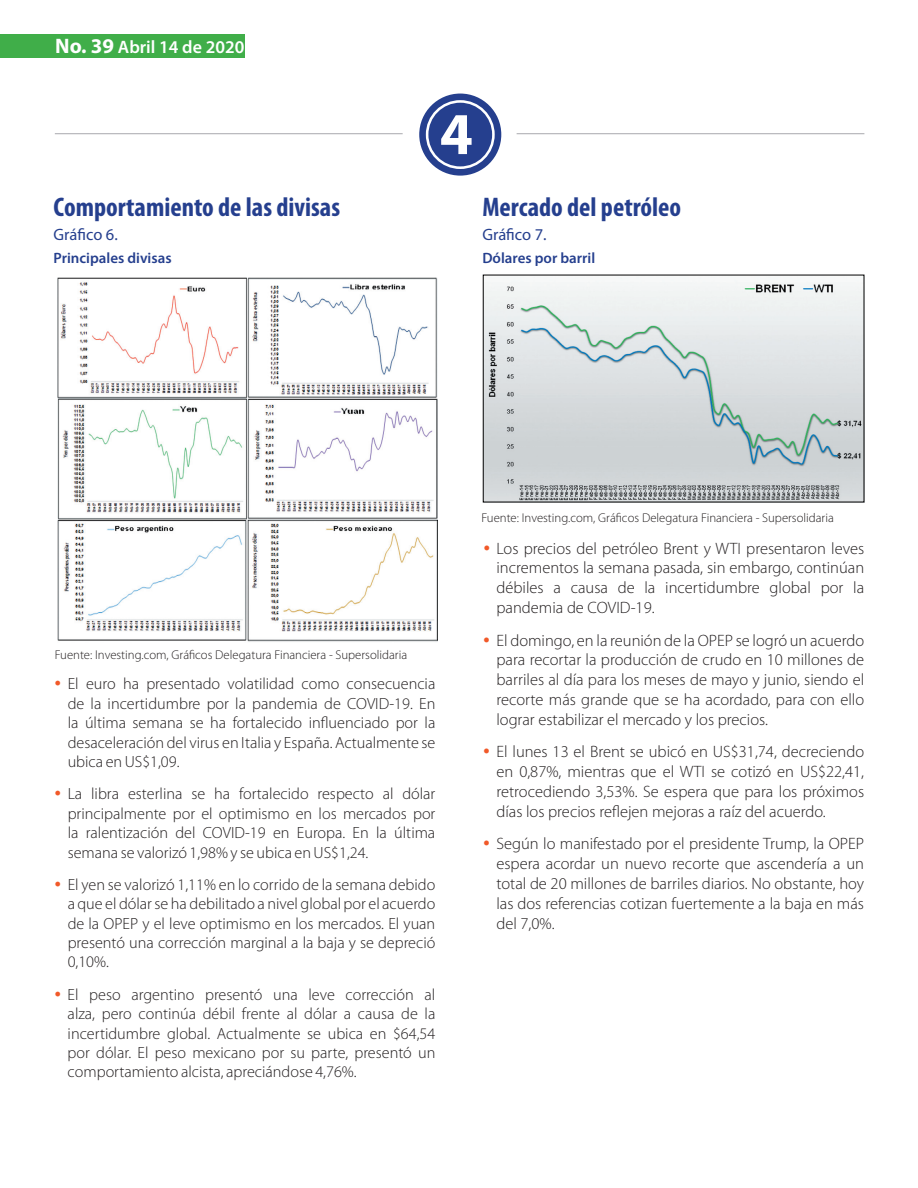
<style>
.page{position:relative;width:918px;height:1188px;background:#fff}
.page>*{position:absolute;margin:0;border:0;box-sizing:border-box;transform-origin:0 0}
.t1{font:700 59.7px "Myriad Pro";color:#fff}
.t2{font:700 condensed 27px "Myriad Pro";color:#253f8e}
.t3{font:600 18px "Myriad Pro";color:#fff}
.t4{font:300 16.5px/19.8px "Myriad Pro";color:#231f20;text-align:justify}
.t5{font:16.5px "Myriad Pro";color:#253f8e}
.t6{font:300 16.2px/19.5px "Myriad Pro";color:#231f20;text-align:justify}
.t7{font:600 15px "Myriad Pro";color:#253f8e}
.t8{font:300 12.75px "Myriad Pro";color:#231f20}
.s1{font-weight:700;font-size:21px}
</style>
<div class="page">
<div style="left:0;top:34px;width:245px;height:24px;background:#40ae49"></div>
<div style="left:419px;top:94px;width:82px;height:82px;background:#253f8e;border-radius:50%"></div>
<div style="left:426px;top:100px;width:69px;height:69px;border:3px solid #fff;border-radius:50%"></div>
<hr style="left:55px;top:133px;width:348px;height:1px;background:#a8a9ad">
<hr style="left:517px;top:133px;width:347px;height:1px;background:#a8a9ad">
<img style="left:57px;top:278px;width:381px;height:364px">
<img style="left:485px;top:277px;width:377px;height:223px">
<p class="t3" style="left:55px;top:37px;width:191px"><span class="s1">No. 39</span> Abril 14 de 2020</p>
<h2 class="t2" style="left:54px;top:192px;width:288px">Comportamiento de las divisas</h2>
<p class="t5" style="left:54px;top:224px;width:66px">Gráfico 6.</p>
<p class="t7" style="left:54px;top:250px;width:120px">Principales divisas</p>
<h1 class="t1" style="left:440px;top:101px;width:35px">4</h1>
<h2 class="t2" style="left:482px;top:192px;width:200px">Mercado del petróleo</h2>
<p class="t5" style="left:482px;top:224px;width:66px">Gráfico 7.</p>
<p class="t7" style="left:482px;top:250px;width:114px">Dólares por barril</p>
<p class="t8" style="left:55px;top:647px;width:354px">Fuente: Investing.com, Gráficos Delegatura Financiera - Supersolidaria</p>
<p class="t6" style="left:68px;top:674px;width:369px">El euro ha presentado volatilidad como consecuencia de la incertidumbre por la pandemia de COVID-19. En la última semana se ha fortalecido influenciado por la desaceleración del virus en Italia y España. Actualmente se ubica en US$1,09.</p>
<p class="t6" style="left:68px;top:784px;width:369px">La libra esterlina se ha fortalecido respecto al dólar principalmente por el optimismo en los mercados por la ralentización del COVID-19 en Europa. En la última semana se valorizó 1,98% y se ubica en US$1,24.</p>
<p class="t6" style="left:68px;top:875px;width:369px">El yen se valorizó 1,11% en lo corrido de la semana debido a que el dólar se ha debilitado a nivel global por el acuerdo de la OPEP y el leve optimismo en los mercados. El yuan presentó una corrección marginal a la baja y se depreció 0,10%.</p>
<p class="t6" style="left:68px;top:985px;width:369px">El peso argentino presentó una leve corrección al alza, pero continúa débil frente al dólar a causa de la incertidumbre global. Actualmente se ubica en $64,54 por dólar. El peso mexicano por su parte, presentó un comportamiento alcista, apreciándose 4,76%.</p>
<p class="t8" style="left:482px;top:510px;width:354px">Fuente: Investing.com, Gráficos Delegatura Financiera - Supersolidaria</p>
<p class="t4" style="left:497px;top:539px;width:369px">Los precios del petróleo Brent y WTI presentaron leves incrementos la semana pasada, sin embargo, continúan débiles a causa de la incertidumbre global por la pandemia de COVID-19.</p>
<p class="t4" style="left:496px;top:630px;width:369px">El domingo, en la reunión de la OPEP se logró un acuerdo para recortar la producción de crudo en 10 millones de barriles al día para los meses de mayo y junio, siendo el recorte más grande que se ha acordado, para con ello lograr estabilizar el mercado y los precios.</p>
<p class="t4" style="left:496px;top:742px;width:369px">El lunes 13 el Brent se ubicó en US$31,74, decreciendo en 0,87%, mientras que el WTI se cotizó en US$22,41, retrocediendo 3,53%. Se espera que para los próximos días los precios reflejen mejoras a raíz del acuerdo.</p>
<p class="t4" style="left:496px;top:834px;width:369px">Según lo manifestado por el presidente Trump, la OPEP espera acordar un nuevo recorte que ascendería a un total de 20 millones de barriles diarios. No obstante, hoy las dos referencias cotizan fuertemente a la baja en más del 7,0%.</p>
</div>
